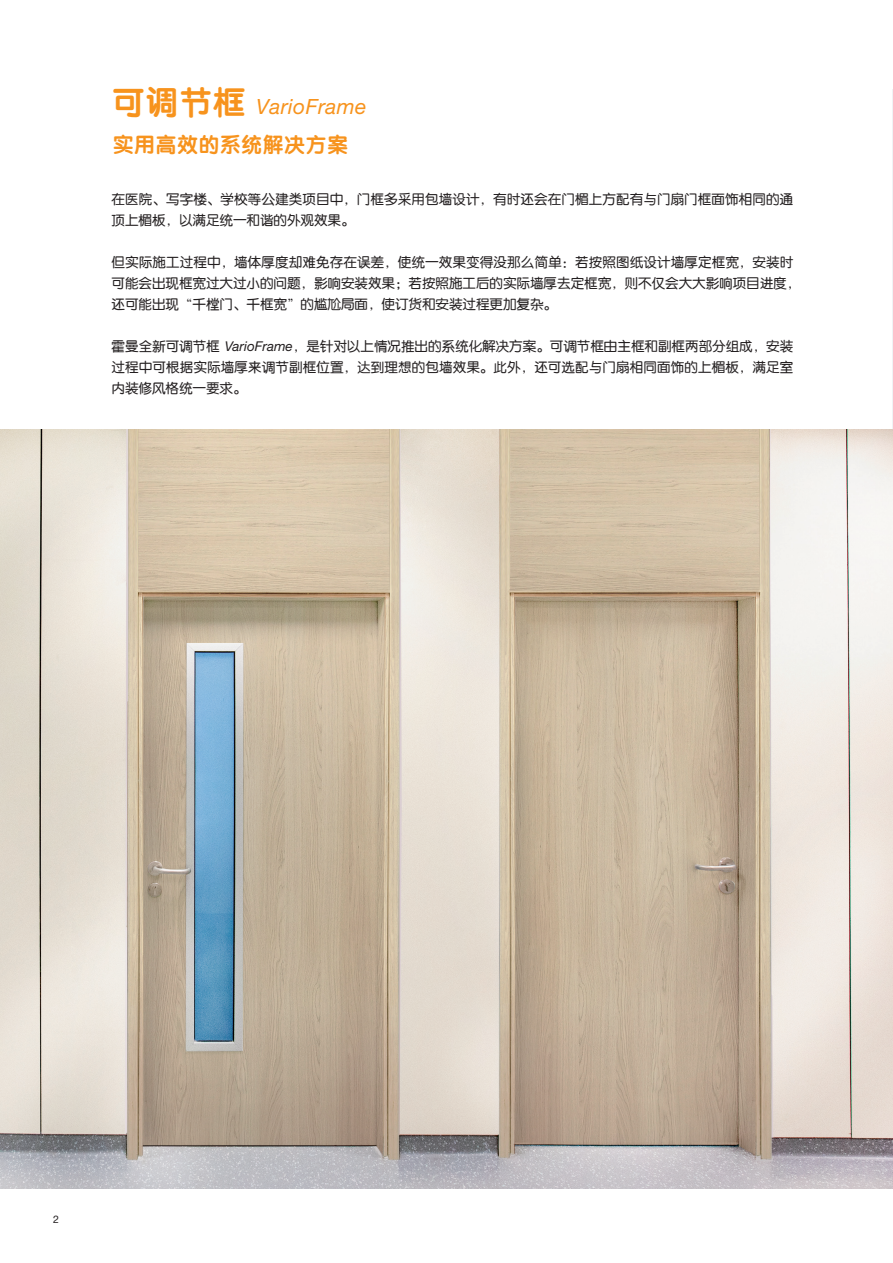
<style>
.page{position:relative;width:893px;height:1263px;background:#fff}
.page>*{position:absolute;margin:0;border:0;box-sizing:border-box;transform-origin:0 0}
.t1{font:italic 21px "Hoermann Helvetica Neue";letter-spacing:.02em;color:#f7931d}
.t2{font:21px "FZY4 JW GB1 0";letter-spacing:.02em;color:#f7931d}
.t3{font:13.5px/21px "FZY3 JW GB1 0";letter-spacing:.01em;color:#231f20}
.t4{font:10.5px "Hoermann Helvetica Neue Rm";color:#231f20}
.s1{font-family:"FZY4 JW GB1 0";font-style:normal;font-size:33px}
.s2{font-family:"Hoermann Helvetica Neue";font-style:italic}
</style>
<div class="page">
<hr style="left:892px;top:89px;width:1px;height:683px;background:#f0f3f5">
<img style="left:0;top:429px;width:892px;height:759px">
<h1 class="t1" style="left:112px;top:92px;width:256px"><span class="s1">可调节框</span> VarioFrame</h1>
<h1 class="t2" style="left:113px;top:133px;width:237px">实用高效的系统解决方案</h1>
<p class="t3" style="left:112px;top:189px;width:683px">在医院、写字楼、学校等公建类项目中，门框多采用包墙设计，有时还会在门楣上方配有与门扇门框面饰相同的通顶上楣板，以满足统一和谐的外观效果。</p>
<p class="t3" style="left:112px;top:252px;width:690px">但实际施工过程中，墙体厚度却难免存在误差，使统一效果变得没那么简单：若按照图纸设计墙厚定框宽，安装时可能会出现框宽过大过小的问题，影响安装效果；若按照施工后的实际墙厚去定框宽，则不仅会大大影响项目进度，还可能出现“千樘门、千框宽”的尴尬局面，使订货和安装过程更加复杂。</p>
<p class="t3" style="left:112px;top:336px;width:683px;text-align:justify">霍曼全新可调节框 <span class="s2">VarioFrame</span>，是针对以上情况推出的系统化解决方案。可调节框由主框和副框两部分组成，安装过程中可根据实际墙厚来调节副框位置，达到理想的包墙效果。此外，还可选配与门扇相同面饰的上楣板，满足室内装修风格统一要求。</p>
<p class="t4" style="left:53px;top:1212px;width:7px">2</p>
</div>
